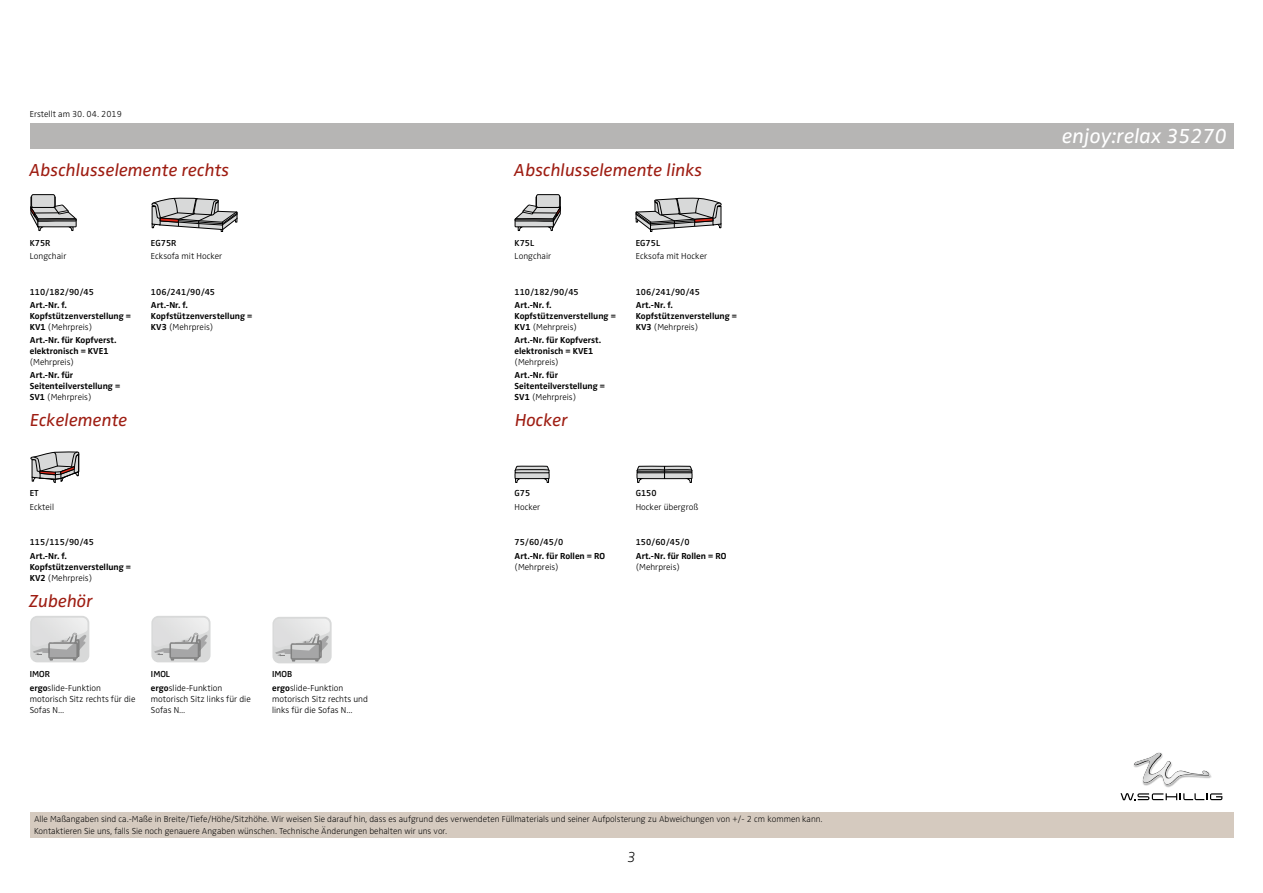
<style>
.page{position:relative;width:1263px;height:893px;background:#fff}
.page>*{position:absolute;margin:0;border:0;box-sizing:border-box;transform-origin:0 0}
.t1{font:italic 21px "Zwo Pro";color:#fff}
.t2{font:italic 18px "Zwo Pro";color:#9e1d12}
.t3{font:italic 300 expanded 15px "Zwo Pro";color:#000}
.t4{font:700 9px/10.8px "Zwo Pro";color:#000}
.t5{font:300 9px/13.6px "Zwo Pro";color:#000}
.t6{font:300 expanded 9px/12px "Zwo Pro";color:#000}
.t7{font:600 9px "Zwo Pro";color:#000}
.s1{font-weight:300}
.s2{font-weight:600}
.s3{font-weight:700}
</style>
<div class="page">
<div style="left:30px;top:123px;width:1203px;height:26px;background:#b6b5b4"></div>
<div style="left:30px;top:812px;width:1203px;height:26px;background:#d5cabf"></div>
<div style="left:32px;top:195px;width:23px;height:12px;background:#d8d9d9;border-radius:2px"></div>
<div style="left:31px;top:194px;width:24px;height:14px;border:1px solid #000;border-radius:2px"></div>
<svg style="left:30px;top:205px;width:46px;height:26px"></svg>
<svg style="left:151px;top:197px;width:86px;height:35px"></svg>
<div style="left:536px;top:195px;width:24px;height:12px;background:#d8d9d9;border-radius:2px"></div>
<div style="left:536px;top:194px;width:24px;height:14px;border:1px solid #000;border-radius:2px"></div>
<svg style="left:515px;top:205px;width:46px;height:26px"></svg>
<svg style="left:636px;top:197px;width:86px;height:35px"></svg>
<svg style="left:30px;top:451px;width:49px;height:32px"></svg>
<svg style="left:515px;top:466px;width:34px;height:17px"></svg>
<svg style="left:637px;top:466px;width:55px;height:17px"></svg>
<hr style="left:637px;top:471px;width:55px;height:1px;background:#000">
<div style="left:30px;top:616px;width:59px;height:46px;background:#d8d9d9;border-radius:7px"></div>
<img style="left:45px;top:618px;width:43px;height:15px">
<svg style="left:33px;top:633px;width:54px;height:28px"></svg>
<div style="left:151px;top:616px;width:60px;height:46px;background:#d8d9d9;border-radius:7px"></div>
<img style="left:166px;top:618px;width:43px;height:15px">
<svg style="left:154px;top:633px;width:54px;height:28px"></svg>
<div style="left:272px;top:617px;width:60px;height:46px;background:#d8d9d9;border-radius:7px"></div>
<img style="left:286px;top:619px;width:44px;height:15px">
<svg style="left:275px;top:634px;width:54px;height:28px"></svg>
<img style="left:1144px;top:776px;width:68px;height:12px">
<svg style="left:1133px;top:752px;width:78px;height:33px"></svg>
<img style="left:1134px;top:753px;width:75px;height:31px">
<svg style="left:1120px;top:793px;width:102px;height:7px"></svg>
<p class="t5" style="left:30px;top:107px;width:94px">Erstellt am 30. 04. 2019</p>
<h2 class="t2" style="left:29px;top:159px;width:202px">Abschlusselemente rechts</h2>
<h2 class="t2" style="left:514px;top:159px;width:190px">Abschlusselemente links</h2>
<p class="t7" style="left:30px;top:237px;width:22px">K75R</p>
<p class="t5" style="left:30px;top:250px;width:38px">Longchair</p>
<p class="t7" style="left:151px;top:237px;width:27px">EG75R</p>
<p class="t5" style="left:151px;top:250px;width:73px">Ecksofa mit Hocker</p>
<p class="t7" style="left:514px;top:237px;width:21px">K75L</p>
<p class="t5" style="left:514px;top:250px;width:38px">Longchair</p>
<p class="t7" style="left:636px;top:237px;width:26px">EG75L</p>
<p class="t5" style="left:636px;top:250px;width:73px">Ecksofa mit Hocker</p>
<p class="t7" style="left:30px;top:286px;width:66px">110/182/90/45</p>
<p class="t7" style="left:151px;top:286px;width:66px">106/241/90/45</p>
<p class="t7" style="left:514px;top:286px;width:66px">110/182/90/45</p>
<p class="t7" style="left:636px;top:286px;width:66px">106/241/90/45</p>
<p class="t4" style="left:30px;top:300px;width:103px">Art.-Nr. f.<br>Kopfstützenverstellung =<br>KV1 <span class="s1">(Mehrpreis)</span></p>
<p class="t4" style="left:30px;top:335px;width:88px">Art.-Nr. für Kopfverst. elektronisch = KVE1</p>
<p class="t5" style="left:30px;top:355px;width:46px">(Mehrpreis)</p>
<p class="t4" style="left:30px;top:370px;width:92px">Art.-Nr. für<br>Seitenteilverstellung =<br>SV1 <span class="s1">(Mehrpreis)</span></p>
<p class="t4" style="left:151px;top:300px;width:103px">Art.-Nr. f.<br>Kopfstützenverstellung =<br>KV3 <span class="s1">(Mehrpreis)</span></p>
<p class="t4" style="left:514px;top:300px;width:103px">Art.-Nr. f.<br>Kopfstützenverstellung =<br>KV1 <span class="s1">(Mehrpreis)</span></p>
<p class="t4" style="left:514px;top:335px;width:88px">Art.-Nr. für Kopfverst. elektronisch = KVE1</p>
<p class="t5" style="left:514px;top:355px;width:46px">(Mehrpreis)</p>
<p class="t4" style="left:514px;top:370px;width:92px">Art.-Nr. für<br>Seitenteilverstellung =<br>SV1 <span class="s1">(Mehrpreis)</span></p>
<p class="t4" style="left:636px;top:300px;width:103px">Art.-Nr. f.<br>Kopfstützenverstellung =<br>KV3 <span class="s1">(Mehrpreis)</span></p>
<h2 class="t2" style="left:30px;top:410px;width:99px">Eckelemente</h2>
<h2 class="t2" style="left:515px;top:410px;width:54px">Hocker</h2>
<p class="t7" style="left:30px;top:488px;width:11px">ET</p>
<p class="t5" style="left:30px;top:500px;width:26px">Eckteil</p>
<p class="t7" style="left:514px;top:488px;width:17px">G75</p>
<p class="t5" style="left:514px;top:500px;width:27px">Hocker</p>
<p class="t7" style="left:636px;top:488px;width:22px">G150</p>
<p class="t5" style="left:636px;top:500px;width:64px">Hocker übergroß</p>
<p class="t7" style="left:30px;top:537px;width:66px">115/115/90/45</p>
<p class="t7" style="left:514px;top:537px;width:50px">75/60/45/0</p>
<p class="t7" style="left:636px;top:537px;width:55px">150/60/45/0</p>
<p class="t4" style="left:30px;top:551px;width:103px">Art.-Nr. f.<br>Kopfstützenverstellung =<br>KV2 <span class="s1">(Mehrpreis)</span></p>
<p class="t4" style="left:514px;top:551px;width:92px">Art.-Nr. für Rollen = RO</p>
<p class="t5" style="left:514px;top:560px;width:46px">(Mehrpreis)</p>
<p class="t4" style="left:636px;top:551px;width:92px">Art.-Nr. für Rollen = RO</p>
<p class="t5" style="left:636px;top:560px;width:46px">(Mehrpreis)</p>
<h2 class="t2" style="left:29px;top:591px;width:65px">Zubehör</h2>
<p class="t5" style="left:30px;top:668px;width:73px"><span class="s2">IMOR </span><span class="s3">ergo</span>slide-Funktion</p>
<p class="t5" style="left:30px;top:694px;width:107px;line-height:10.8px">motorisch Sitz rechts für die<br>Sofas N...</p>
<p class="t5" style="left:151px;top:668px;width:73px"><span class="s2">IMOL </span><span class="s3">ergo</span>slide-Funktion</p>
<p class="t5" style="left:151px;top:694px;width:101px;line-height:10.8px">motorisch Sitz links für die<br>Sofas N...</p>
<p class="t5" style="left:272px;top:668px;width:73px"><span class="s2">IMOB </span><span class="s3">ergo</span>slide-Funktion</p>
<p class="t5" style="left:272px;top:694px;width:97px;line-height:10.8px">motorisch Sitz rechts und links für die Sofas N...</p>
<p class="t6" style="left:34px;top:814px;width:790px">Alle Maßangaben sind ca.-Maße in Breite/Tiefe/Höhe/Sitzhöhe. Wir weisen Sie darauf hin, dass es aufgrund des verwendeten Füllmaterials und seiner Aufpolsterung zu Abweichungen von +/- 2 cm kommen kann.<br>Kontaktieren Sie uns, falls Sie noch genauere Angaben wünschen. Technische Änderungen behalten wir uns vor.</p>
<h3 class="t3" style="left:627px;top:848px;width:10px">3</h3>
<h1 class="t1" style="left:1062px;top:124px;width:166px">enjoy:relax 35270</h1>
</div>
